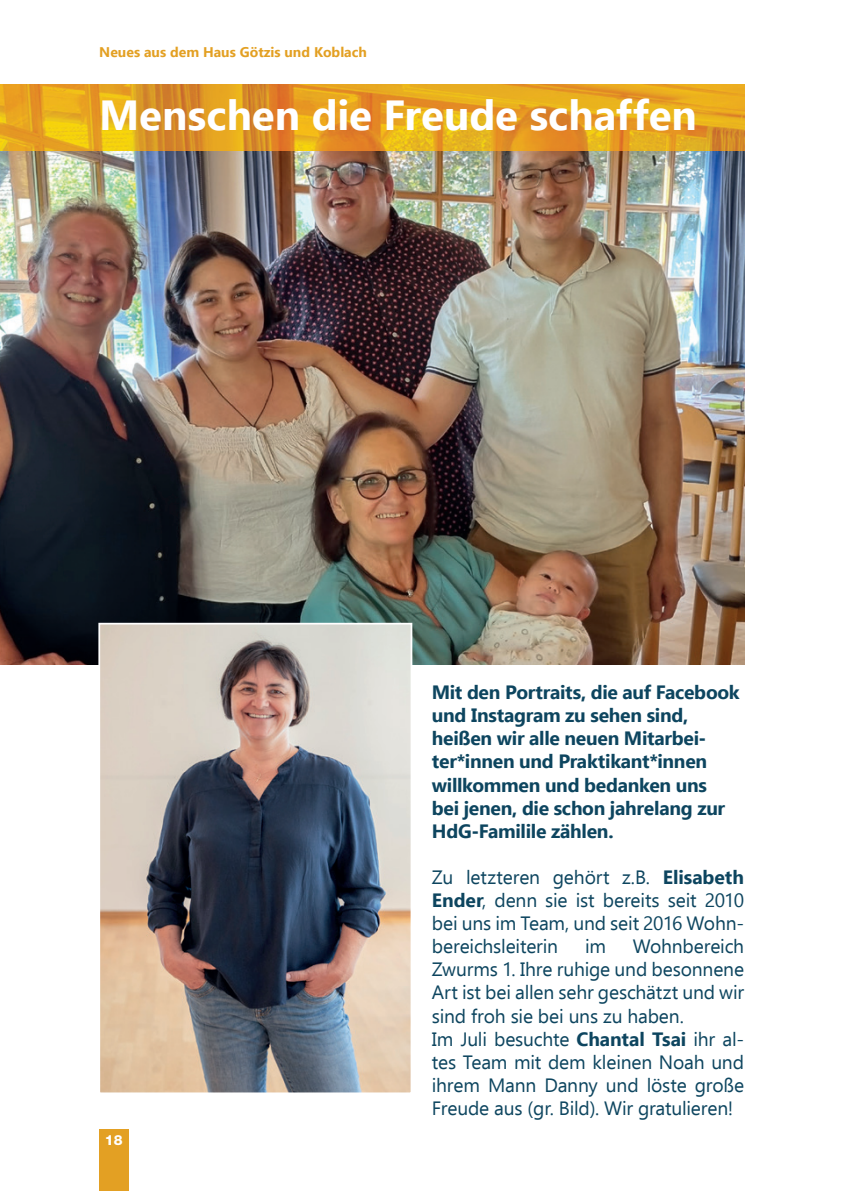
<style>
.page{position:relative;width:844px;height:1191px;background:#fff}
.page>*{position:absolute;margin:0;border:0;box-sizing:border-box;transform-origin:0 0}
.t1{font:700 42px "Ebrima";color:#fff}
.t2{font:19.25px/23.1px "Ebrima";letter-spacing:-.01em;color:#0d455f;text-align:justify}
.t3{font:700 19.25px/23.1px "Ebrima";letter-spacing:-.015em;color:#0d455f}
.t4{font:700 14px "Ebrima";color:#e3a023}
.t5{font:800 14px "Helvetica Neue LT Pro";color:#fff}
.s1{font-weight:700}
</style>
<div class="page">
<img style="left:0;top:84px;width:744px;height:581px">
<div style="left:99px;top:1130px;width:29px;height:61px;background:#e3a023"></div>
<img style="left:101px;top:626px;width:308px;height:465px">
<div style="left:98px;top:623px;width:314px;height:471px;border:2px solid #fff"></div>
<p class="t4" style="left:99px;top:41px;width:269px">Neues aus dem Haus Götzis und Koblach</p>
<h1 class="t1" style="left:99px;top:82px;width:599px">Menschen die Freude schaffen</h1>
<p class="t5" style="left:105px;top:1131px;width:19px">18</p>
<p class="t3" style="left:432px;top:679px;width:309px">Mit den Portraits, die auf Facebook und Instagram zu sehen sind, heißen wir alle neuen Mitarbei&shy;ter*innen und Praktikant*innen willkommen und bedanken uns<br>bei jenen, die schon jahrelang zur<br>HdG-Familile zählen.</p>
<p class="t2" style="left:432px;top:865px;width:313px">Zu letzteren gehört z.B. <span class="s1">Elisabeth Ender</span>, denn sie ist bereits seit 2010 bei uns im Team, und seit 2016 Wohn&shy;bereichsleiterin</p>
<p class="t2" style="left:432px;top:934px;width:313px;text-align:left;text-indent:201px">Wohnbereich<br>Zwurms 1. Ihre ruhige und besonnene<br>Art ist bei allen sehr geschätzt und wir sind froh sie bei uns zu haben.<br>Im Juli besuchte <span class="s1">Chantal Tsai</span> ihr al&shy;tes Team mit dem kleinen Noah und ihrem Mann Danny und löste große<br>Freude aus (gr. Bild). Wir gratulieren!</p>
<p class="t2" style="left:585px;top:934px;width:22px">im</p>
</div>
